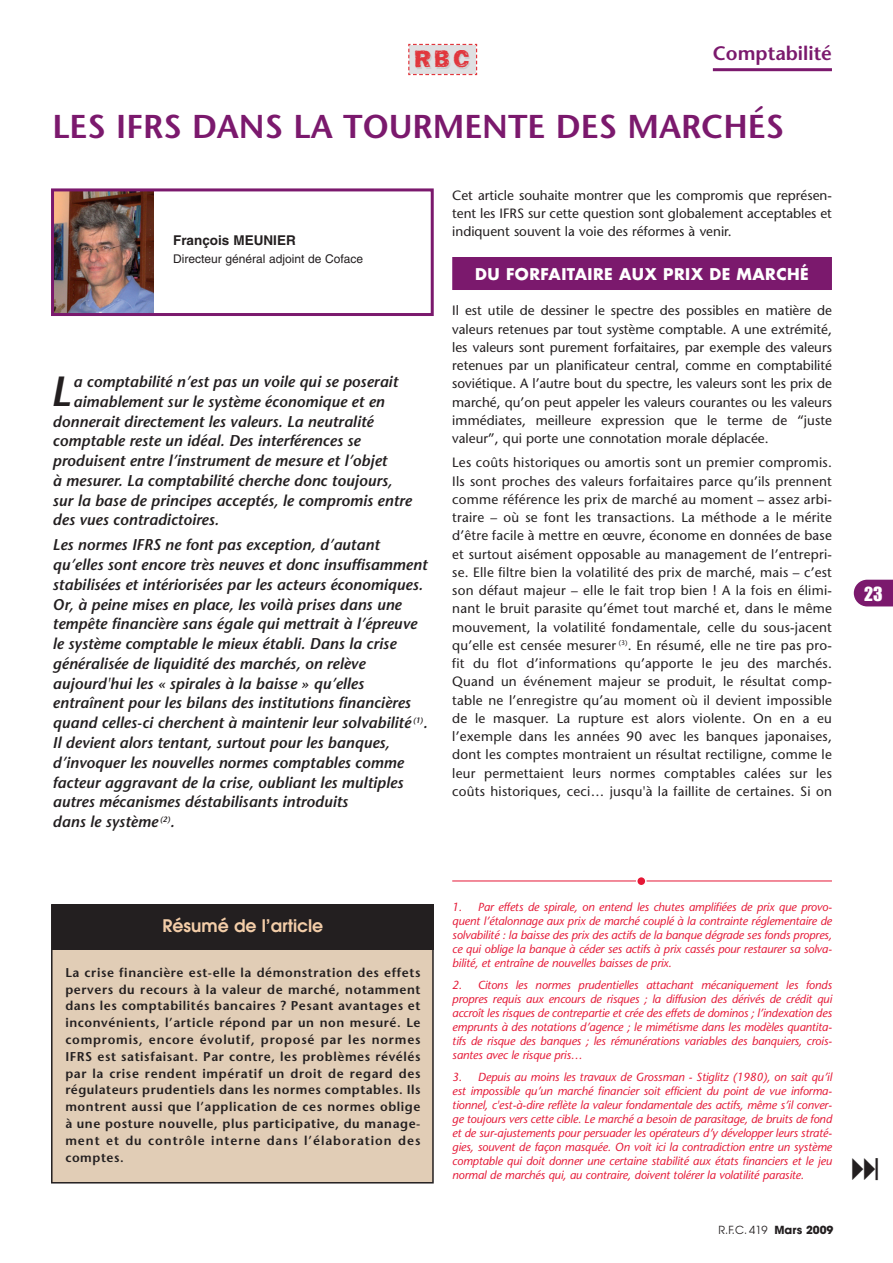
<style>
.page{position:relative;width:893px;height:1263px;background:#fff}
.page>*{position:absolute;margin:0;border:0;box-sizing:border-box;transform-origin:0 0}
.t1{font:italic 600 42.15px "Stone Sans";color:#231f20}
.t2{font:600 33px "Stone Sans";color:#7b196d}
.t3{font:24.75px "Frankie";color:#e1373d}
.t4{font:600 19.5px "Stone Sans";color:#7b196d}
.t5{font:18px "Impact";color:#fff}
.t6{font:600 17.25px "Avant Garde";color:#f3cda8}
.t7{font:700 15.75px "Futura";letter-spacing:.025em;color:#fff}
.t8{font:italic 600 15.6px/19.8px "Stone Sans";color:#231f20}
.t9{font:13.5px/18.3px "Stone Sans";color:#231f20;text-align:justify}
.t10{font:700 13.5px "Helvetica";color:#231f20}
.t11{font:600 12.75px/16.8px "Stone Sans";letter-spacing:.075em;color:#231f20;text-align:justify}
.t12{font:12px "Helvetica";color:#231f20}
.t13{font:italic 11.7px/14.1px "Stone Sans";letter-spacing:-.01em;color:#e51836;text-align:justify}
.t14{font:11.1px "Avant Garde";color:#231f20}
.s1{font-weight:700}
</style>
<div class="page">
<svg style="left:854px;top:580px;width:39px;height:26px"></svg>
<hr style="left:713px;top:68px;width:119px;height:3px;background:#7b196d">
<div style="left:452px;top:257px;width:380px;height:33px;background:#7b196d"></div>
<div style="left:52px;top:905px;width:381px;height:278px;background:#e1cdb6"></div>
<div style="left:51px;top:904px;width:383px;height:279px;border:2px solid #231f20"></div>
<div style="left:52px;top:904px;width:382px;height:46px;background:#231f20"></div>
<img style="left:55px;top:192px;width:99px;height:120px">
<div style="left:51px;top:188px;width:383px;height:128px;border:3px solid #7b196d"></div>
<hr style="left:452px;top:881px;width:380px;height:1px;background:#e51836">
<svg style="left:636px;top:877px;width:11px;height:8px"></svg>
<svg style="left:408px;top:43px;width:70px;height:33px;background:#e2d8da"></svg>
<h3 class="t3" style="left:414px;top:51px;width:57px">RBC</h3>
<h3 class="t4" style="left:713px;top:45px;width:121px">Comptabilité</h3>
<h2 class="t2" style="left:53px;top:114px;width:733px">LES IFRS DANS LA TOURMENTE DES MARCHÉS</h2>
<p class="t10" style="left:173px;top:235px;width:124px">François MEUNIER</p>
<p class="t12" style="left:173px;top:254px;width:192px">Directeur général adjoint de Coface</p>
<h1 class="t1" style="left:51px;top:375px;width:22px">L</h1>
<p class="t8" style="left:73px;top:373px;width:326px">a comptabilité n’est pas un voile qui se poserait</p>
<p class="t8" style="left:73px;top:393px;width:313px">aimablement sur le système économique et en</p>
<p class="t8" style="left:53px;top:413px;width:322px">donnerait directement les valeurs. La neutralité</p>
<p class="t8" style="left:53px;top:433px;width:309px">comptable reste un idéal. Des interférences se</p>
<p class="t8" style="left:53px;top:452px;width:336px">produisent entre l’instrument de mesure et l’objet</p>
<p class="t8" style="left:53px;top:472px;width:341px">à mesurer. La comptabilité cherche donc toujours,</p>
<p class="t8" style="left:53px;top:492px;width:361px">sur la base de principes acceptés, le compromis entre</p>
<p class="t8" style="left:53px;top:512px;width:168px">des vues contradictoires.</p>
<p class="t8" style="left:53px;top:537px;width:376px">Les normes IFRS ne font pas exception, d’autant qu’elles sont encore très neuves et donc insuffisamment stabilisées et intériorisées par les acteurs économiques.<br>Or, à peine mises en place, les voilà prises dans une tempête financière sans égale qui mettrait à l’épreuve le système comptable le mieux établi. Dans la crise généralisée de liquidité des marchés, on relève aujourd'hui les « spirales à la baisse » qu’elles entraînent pour les bilans des institutions financières quand celles-ci cherchent à maintenir leur solvabilité <sup>(1)</sup>.<br>Il devient alors tentant, surtout pour les banques, d’invoquer les nouvelles normes comptables comme facteur aggravant de la crise, oubliant les multiples autres mécanismes déstabilisants introduits<br>dans le système <sup>(2)</sup>.</p>
<p class="t9" style="left:452px;top:187px;width:381px">Cet article souhaite montrer que les compromis que représen&shy;tent les IFRS sur cette question sont globalement acceptables et indiquent souvent la voie des réformes à venir.</p>
<p class="t7" style="left:475px;top:267px;width:335px">DU FORFAITAIRE AUX PRIX DE MARCHÉ</p>
<p class="t9" style="left:452px;top:303px;width:381px">Il est utile de dessiner le spectre des possibles en matière de valeurs retenues par tout système comptable. A une extrémité, les valeurs sont purement forfaitaires, par exemple des valeurs retenues par un planificateur central, comme en comptabilité soviétique. A l’autre bout du spectre, les valeurs sont les prix de marché, qu’on peut appeler les valeurs courantes ou les valeurs immédiates, meilleure expression que le terme de “juste valeur”, qui porte une connotation morale déplacée.</p>
<p class="t9" style="left:452px;top:455px;width:381px">Les coûts historiques ou amortis sont un premier compromis.<br>Ils sont proches des valeurs forfaitaires parce qu’ils prennent comme référence les prix de marché au moment – assez arbi&shy;traire – où se font les transactions. La méthode a le mérite d’être facile à mettre en œuvre, économe en données de base et surtout aisément opposable au management de l’entrepri&shy;se. Elle filtre bien la volatilité des prix de marché, mais – c’est son défaut majeur – elle le fait trop bien ! A la fois en élimi&shy;nant le bruit parasite qu’émet tout marché et, dans le même mouvement, la volatilité fondamentale, celle du sous-jacent qu’elle est censée mesurer <sup>(3)</sup>. En résumé, elle ne tire pas pro&shy;fit du flot d’informations qu’apporte le jeu des marchés.<br>Quand un événement majeur se produit, le résultat comp&shy;table ne l’enregistre qu’au moment où il devient impossible de le masquer. La rupture est alors violente. On en a eu l’exemple dans les années 90 avec les banques japonaises, dont les comptes montraient un résultat rectiligne, comme le leur permettaient leurs normes comptables calées sur les coûts historiques, ceci… jusqu'à la faillite de certaines. Si on</p>
<p class="t6" style="left:162px;top:919px;width:162px">Résumé de l’article</p>
<p class="t11" style="left:65px;top:965px;width:357px">La crise financière est-elle la démonstration des effets pervers du recours à la valeur de marché, notamment dans les comptabilités bancaires ? Pesant avantages et inconvénients, l’article répond par un non mesuré. Le compromis, encore évolutif, proposé par les normes IFRS est satisfaisant. Par contre, les problèmes révélés par la crise rendent impératif un droit de regard des régulateurs prudentiels dans les normes comptables. Ils montrent aussi que l’application de ces normes oblige à une posture nouvelle, plus participative, du manage&shy;ment et du contrôle interne dans l’élaboration des comptes.</p>
<p class="t13" style="left:452px;top:901px;width:381px">1. Par effets de spirale, on entend les chutes amplifiées de prix que provo&shy;quent l’étalonnage aux prix de marché couplé à la contrainte réglementaire de solvabilité : la baisse des prix des actifs de la banque dégrade ses fonds propres, ce qui oblige la banque à céder ses actifs à prix cassés pour restaurer sa solva&shy;bilité, et entraîne de nouvelles baisses de prix.</p>
<p class="t13" style="left:452px;top:979px;width:381px">2. Citons les normes prudentielles attachant mécaniquement les fonds propres requis aux encours de risques ; la diffusion des dérivés de crédit qui accroît les risques de contrepartie et crée des effets de dominos ; l’indexation des emprunts à des notations d’agence ; le mimétisme dans les modèles quantita&shy;tifs de risque des banques ; les rémunérations variables des banquiers, crois&shy;santes avec le risque pris…</p>
<p class="t13" style="left:452px;top:1071px;width:381px">3. Depuis au moins les travaux de Grossman - Stiglitz (1980), on sait qu’il est impossible qu’un marché financier soit efficient du point de vue informa&shy;tionnel, c'est-à-dire reflète la valeur fondamentale des actifs, même s’il conver&shy;ge toujours vers cette cible. Le marché a besoin de parasitage, de bruits de fond et de sur-ajustements pour persuader les opérateurs d’y développer leurs straté&shy;gies, souvent de façon masquée. On voit ici la contradiction entre un système comptable qui doit donner une certaine stabilité aux états financiers et le jeu normal de marchés qui, au contraire, doivent tolérer la volatilité parasite.</p>
<p class="t14" style="left:718px;top:1226px;width:116px">R.F.C. 419 <span class="s1">Mars 2009</span></p>
<h3 class="t5" style="left:864px;top:588px;width:20px">23</h3>
</div>
